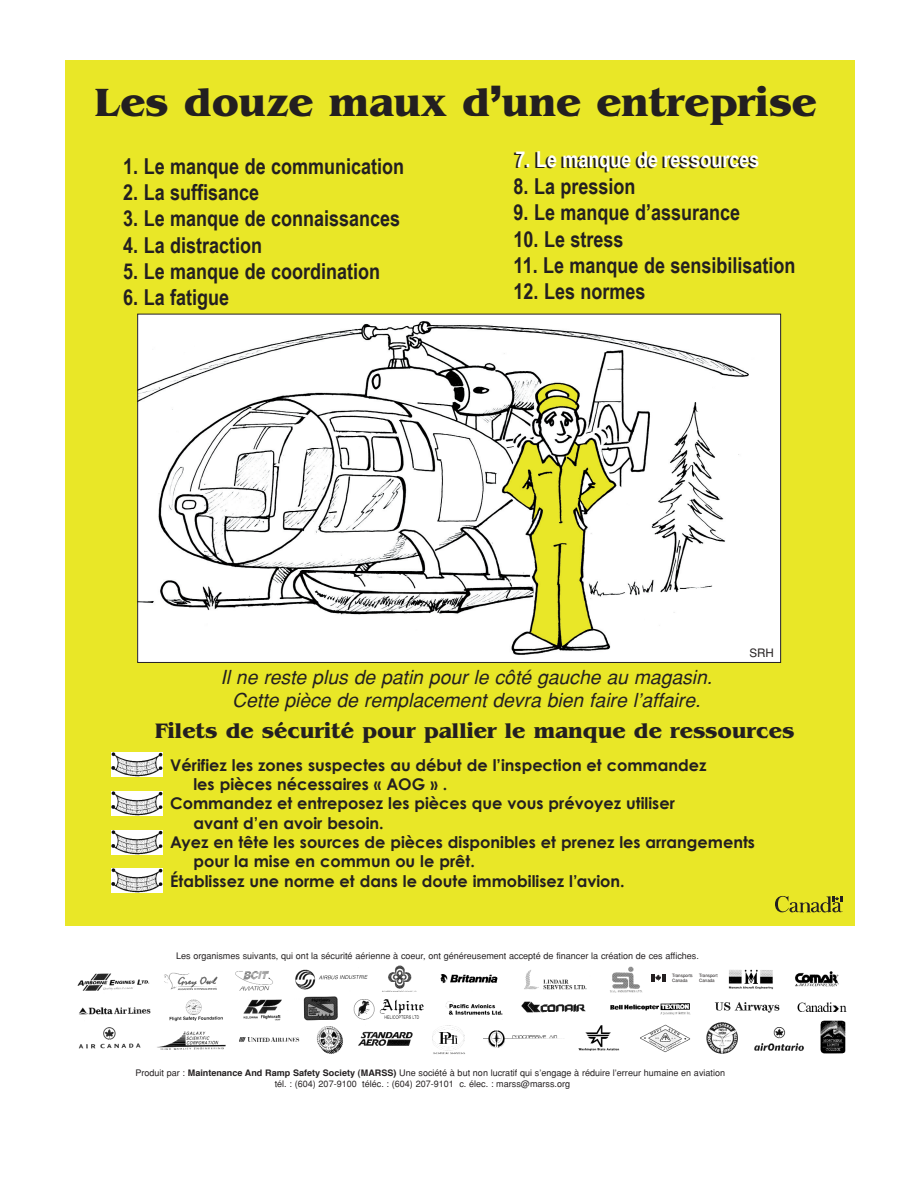
<style>
.page{position:relative;width:918px;height:1188px;background:#fff}
.page>*{position:absolute;margin:0;border:0;box-sizing:border-box;transform-origin:0 0}
.t1{font:700 41.25px "Benguiat";color:#231f20}
.t2{font:700 21.9px "Arial Narrow";color:#231f20}
.t3{font:700 21.9px "Benguiat";color:#231f20}
.t4{font:700 21.9px "Arial Narrow";color:#fff}
.t5{font:italic 19.35px/23.2px "Helvetica";color:#231f20;text-align:center}
.t6{font:700 16.2px "Century Gothic";color:#231f20}
.t7{font:11.55px "Helvetica";color:#231f20}
.t8{font:9px/10.8px "Helvetica";color:#231f20}
.t9{font:4.5px/4.5px "Helvetica";color:#231f20}
.s1{font-family:"Arial";font-weight:900}
.s2{font-weight:700}
</style>
<div class="page">
<div style="left:65px;top:60px;width:790px;height:865px;background:#e9e727"></div>
<img style="left:77px;top:965px;width:770px;height:90px">
<div style="left:650px;top:971px;width:68px;height:15px;background:#fff"></div>
<svg style="left:651px;top:974px;width:15px;height:8px"></svg>
<div style="left:138px;top:314px;width:643px;height:348px;background:#fff"></div>
<img style="left:139px;top:321px;width:610px;height:334px">
<img style="left:112px;top:752px;width:50px;height:25px">
<img style="left:112px;top:792px;width:50px;height:24px">
<img style="left:112px;top:830px;width:50px;height:24px">
<img style="left:112px;top:868px;width:50px;height:25px">
<svg style="left:775px;top:896px;width:68px;height:17px"></svg>
<h1 class="t1" style="left:95px;top:87px;width:723px">Les douze maux d<span class="s1">’</span>une entreprise</h1>
<h2 class="t2" style="left:123px;top:153px;width:282px">1. Le manque de communication</h2>
<h2 class="t2" style="left:123px;top:180px;width:137px">2. La suffisance</h2>
<h2 class="t2" style="left:123px;top:206px;width:278px">3. Le manque de connaissances</h2>
<h2 class="t2" style="left:123px;top:232px;width:140px">4. La distraction</h2>
<h2 class="t2" style="left:123px;top:259px;width:258px">5. Le manque de coordination</h2>
<h2 class="t2" style="left:123px;top:285px;width:107px">6. La fatigue</h2>
<h2 class="t4" style="left:516px;top:146px;width:245px">7. Le manque de ressources</h2>
<h2 class="t2" style="left:514px;top:174px;width:123px">8. La pression</h2>
<h2 class="t2" style="left:514px;top:200px;width:228px">9. Le manque d’assurance</h2>
<h2 class="t2" style="left:514px;top:226px;width:111px">10. Le stress</h2>
<h2 class="t2" style="left:514px;top:253px;width:283px">11. Le manque de sensibilisation</h2>
<h2 class="t2" style="left:514px;top:279px;width:133px">12. Les normes</h2>
<p class="t5" style="left:220px;top:667px;width:497px">Il ne reste plus de patin pour le côté gauche au magasin.<br>Cette pièce de remplacement devra bien faire l’affaire.</p>
<p class="t7" style="left:749px;top:649px;width:26px">SRH</p>
<h2 class="t3" style="left:155px;top:722px;width:641px">Filets de sécurité pour pallier le manque de ressources</h2>
<p class="t6" style="left:170px;top:754px;width:538px">Vérifiez les zones suspectes au début de l’inspection et commandez</p>
<p class="t6" style="left:193px;top:774px;width:255px">les pièces nécessaires « AOG » .</p>
<p class="t6" style="left:170px;top:793px;width:506px">Commandez et entreposez les pièces que vous prévoyez utiliser</p>
<p class="t6" style="left:193px;top:812px;width:192px">avant d’en avoir besoin.</p>
<p class="t6" style="left:170px;top:832px;width:586px">Ayez en tête les sources de pièces disponibles et prenez les arrangements</p>
<p class="t6" style="left:193px;top:851px;width:283px">pour la mise en commun ou le prêt.</p>
<p class="t6" style="left:170px;top:870px;width:456px">Établissez une norme et dans le doute immobilisez l’avion.</p>
<p class="t8" style="left:176px;top:951px;width:524px">Les organismes suivants, qui ont la sécurité aérienne à coeur, ont généreusement accepté de financer la création de ces affiches.</p>
<p class="t9" style="left:672px;top:974px;width:22px">Transports<br>Canada</p>
<p class="t9" style="left:699px;top:974px;width:20px">Transport<br>Canada</p>
<p class="t8" style="left:275px;top:1068px;width:452px;text-indent:-139px">Produit par : <span class="s2">Maintenance And Ramp Safety Society (MARSS)</span> Une société à but non lucratif qui s’engage à réduire l’erreur humaine en aviation tél. : (604) 207-9100 téléc. : (604) 207-9101 c. élec. : marss@marss.org</p>
</div>
